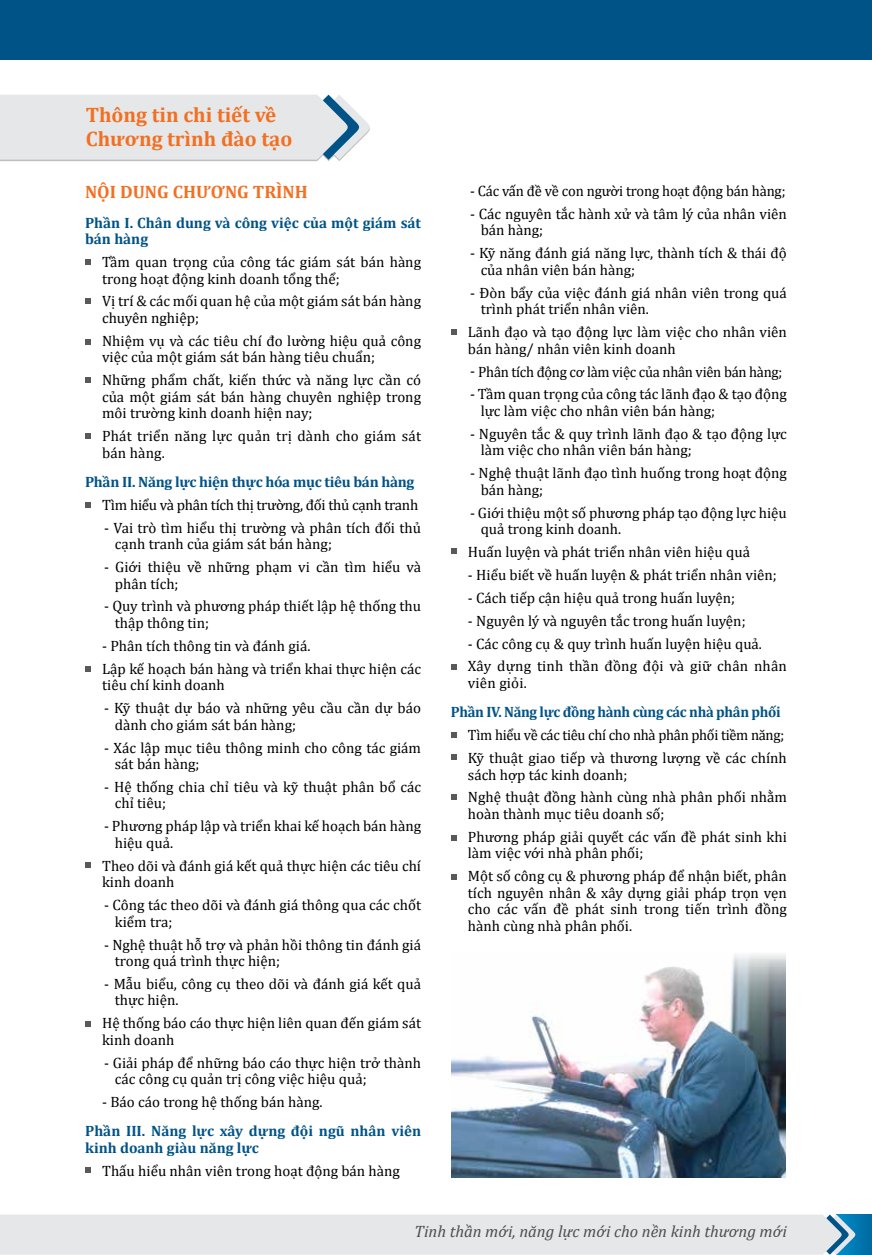
<style>
.page{position:relative;width:872px;height:1255px;background:#fff}
.page>*{position:absolute;margin:0;border:0;box-sizing:border-box;transform-origin:0 0}
.t1{font:700 21px/24px "Cambria";color:#f36f21}
.t2{font:700 18px "Cambria";color:#f36f21}
.t3{font:italic 16.5px "Cambria";color:#4d4d4f}
.t4{font:15px/16.5px "Cambria";color:#000}
.t5{font:15px/23px "Cambria";letter-spacing:-.02em;color:#000}
.t6{font:700 15px/16.5px "Cambria";color:#005387}
.t7{font:700 15px "Cambria";letter-spacing:-.025em;color:#005387}
.t8{font:700 15px "Cambria";letter-spacing:-.02em;color:#005387}
</style>
<div class="page">
<svg style="left:85px;top:298px;width:6px;height:6px"></svg>
<svg style="left:85px;top:339px;width:6px;height:5px"></svg>
<svg style="left:85px;top:260px;width:6px;height:5px"></svg>
<svg style="left:451px;top:329px;width:5px;height:5px"></svg>
<svg style="left:451px;top:549px;width:5px;height:5px"></svg>
<svg style="left:451px;top:732px;width:5px;height:5px"></svg>
<svg style="left:451px;top:664px;width:5px;height:5px"></svg>
<svg style="left:451px;top:835px;width:5px;height:5px"></svg>
<svg style="left:451px;top:794px;width:5px;height:5px"></svg>
<svg style="left:451px;top:754px;width:5px;height:6px"></svg>
<svg style="left:451px;top:874px;width:5px;height:5px"></svg>
<svg style="left:85px;top:378px;width:6px;height:5px"></svg>
<svg style="left:85px;top:433px;width:6px;height:5px"></svg>
<svg style="left:85px;top:502px;width:6px;height:5px"></svg>
<svg style="left:85px;top:666px;width:6px;height:5px"></svg>
<svg style="left:85px;top:862px;width:6px;height:6px"></svg>
<svg style="left:85px;top:1021px;width:6px;height:5px"></svg>
<svg style="left:85px;top:1167px;width:6px;height:5px"></svg>
<div style="left:1px;top:1px;width:871px;height:59px;background:#005387"></div>
<svg style="left:0;top:95px;width:370px;height:67px;background:#e0e3e5"></svg>
<div style="left:836px;top:1214px;width:36px;height:40px;background:#0071a9"></div>
<div style="left:0;top:1214px;width:856px;height:40px;background:#e6e7e8"></div>
<img style="left:452px;top:954px;width:333px;height:223px">
<h1 class="t1" style="left:86px;top:102px;width:208px">Thông tin chi tiết về<br>Chương trình đào tạo</h1>
<p class="t2" style="left:85px;top:179px;width:224px">NỘI DUNG CHƯƠNG TRÌNH</p>
<p class="t6" style="left:85px;top:214px;width:337px">Phần I. Chân dung và công việc của một giám sát bán hàng</p>
<p class="t4" style="left:102px;top:253px;width:320px">Tầm quan trọng của công tác giám sát bán hàng trong hoạt động kinh doanh tổng thể;</p>
<p class="t4" style="left:102px;top:293px;width:320px">Vị trí &amp; các mối quan hệ của một giám sát bán hàng chuyên nghiệp;</p>
<p class="t4" style="left:102px;top:332px;width:320px">Nhiệm vụ và các tiêu chí đo lường hiệu quả công việc của một giám sát bán hàng tiêu chuẩn;</p>
<p class="t4" style="left:102px;top:372px;width:320px;text-align:justify">Những phẩm chất, kiến thức và năng lực cần có của một giám sát bán hàng chuyên nghiệp trong môi trường kinh doanh hiện nay;</p>
<p class="t4" style="left:102px;top:427px;width:320px">Phát triển năng lực quản trị dành cho giám sát bán hàng.</p>
<p class="t8" style="left:85px;top:471px;width:331px">Phần II. Năng lực hiện thực hóa mục tiêu bán hàng</p>
<p class="t5" style="left:102px;top:493px;width:318px">Tìm hiểu và phân tích thị trường, đối thủ cạnh tranh</p>
<p class="t4" style="left:115px;top:519px;width:308px;text-indent:-11px">- Vai trò tìm hiểu thị trường và phân tích đối thủ cạnh tranh của giám sát bán hàng;</p>
<p class="t4" style="left:115px;top:558px;width:308px;text-indent:-11px">- Giới thiệu về những phạm vi cần tìm hiểu và phân tích;</p>
<p class="t4" style="left:115px;top:598px;width:308px;text-indent:-11px">- Quy trình và phương pháp thiết lập hệ thống thu thập thông tin;</p>
<p class="t4" style="left:102px;top:634px;width:320px;line-height:22.8px">- Phân tích thông tin và đánh giá.<br>Lập kế hoạch bán hàng và triển khai thực hiện các</p>
<p class="t4" style="left:102px;top:676px;width:124px">tiêu chí kinh doanh</p>
<p class="t4" style="left:115px;top:699px;width:308px;text-indent:-11px">- Kỹ thuật dự báo và những yêu cầu cần dự báo dành cho giám sát bán hàng;</p>
<p class="t4" style="left:115px;top:739px;width:308px;text-indent:-11px">- Xác lập mục tiêu thông minh cho công tác giám sát bán hàng;</p>
<p class="t4" style="left:115px;top:778px;width:308px;text-indent:-11px">- Hệ thống chia chỉ tiêu và kỹ thuật phân bổ các chỉ tiêu;</p>
<p class="t4" style="left:115px;top:817px;width:308px;text-indent:-11px">- Phương pháp lập và triển khai kế hoạch bán hàng hiệu quả.</p>
<p class="t4" style="left:102px;top:857px;width:320px">Theo dõi và đánh giá kết quả thực hiện các tiêu chí kinh doanh</p>
<p class="t4" style="left:115px;top:896px;width:308px;text-indent:-11px">- Công tác theo dõi và đánh giá thông qua các chốt kiểm tra;</p>
<p class="t4" style="left:115px;top:936px;width:308px;text-indent:-11px">- Nghệ thuật hỗ trợ và phản hồi thông tin đánh giá trong quá trình thực hiện;</p>
<p class="t4" style="left:115px;top:975px;width:308px;text-indent:-11px">- Mẫu biểu, công cụ theo dõi và đánh giá kết quả thực hiện.</p>
<p class="t4" style="left:102px;top:1014px;width:320px">Hệ thống báo cáo thực hiện liên quan đến giám sát kinh doanh</p>
<p class="t4" style="left:115px;top:1054px;width:308px;text-indent:-11px">- Giải pháp để những báo cáo thực hiện trở thành các công cụ quản trị công việc hiệu quả;</p>
<p class="t4" style="left:102px;top:1093px;width:222px">- Báo cáo trong hệ thống bán hàng.</p>
<p class="t6" style="left:85px;top:1122px;width:337px">Phần III. Năng lực xây dựng đội ngũ nhân viên kinh doanh giàu năng lực</p>
<p class="t4" style="left:102px;top:1162px;width:299px">Thấu hiểu nhân viên trong hoạt động bán hàng</p>
<p class="t4" style="left:470px;top:182px;width:317px">- Các vấn đề về con người trong hoạt động bán hàng;</p>
<p class="t4" style="left:480px;top:205px;width:308px;text-indent:-11px">- Các nguyên tắc hành xử và tâm lý của nhân viên bán hàng;</p>
<p class="t4" style="left:480px;top:245px;width:308px;text-indent:-11px">- Kỹ năng đánh giá năng lực, thành tích &amp; thái độ của nhân viên bán hàng;</p>
<p class="t4" style="left:480px;top:284px;width:308px;text-indent:-11px">- Đòn bẩy của việc đánh giá nhân viên trong quá trình phát triển nhân viên.</p>
<p class="t4" style="left:468px;top:323px;width:320px">Lãnh đạo và tạo động lực làm việc cho nhân viên bán hàng/ nhân viên kinh doanh</p>
<p class="t5" style="left:470px;top:360px;width:314px">- Phân tích động cơ làm việc của nhân viên bán hàng;</p>
<p class="t4" style="left:480px;top:386px;width:308px;text-indent:-11px">- Tầm quan trọng của công tác lãnh đạo &amp; tạo động lực làm việc cho nhân viên bán hàng;</p>
<p class="t4" style="left:480px;top:425px;width:308px;text-indent:-11px">- Nguyên tắc &amp; quy trình lãnh đạo &amp; tạo động lực làm việc cho nhân viên bán hàng;</p>
<p class="t4" style="left:480px;top:465px;width:308px;text-indent:-11px">- Nghệ thuật lãnh đạo tình huống trong hoạt động bán hàng;</p>
<p class="t4" style="left:480px;top:504px;width:308px;text-indent:-11px">- Giới thiệu một số phương pháp tạo động lực hiệu quả trong kinh doanh.</p>
<p class="t4" style="left:468px;top:543px;width:284px">Huấn luyện và phát triển nhân viên hiệu quả</p>
<p class="t4" style="left:468px;top:566px;width:310px">- Hiểu biết về huấn luyện &amp; phát triển nhân viên;</p>
<p class="t4" style="left:468px;top:589px;width:269px">- Cách tiếp cận hiệu quả trong huấn luyện;</p>
<p class="t4" style="left:468px;top:612px;width:279px">- Nguyên lý và nguyên tắc trong huấn luyện;</p>
<p class="t4" style="left:468px;top:632px;width:320px;line-height:22.8px">- Các công cụ &amp; quy trình huấn luyện hiệu quả.<br>Xây dựng tinh thần đồng đội và giữ chân nhân</p>
<p class="t4" style="left:468px;top:674px;width:60px">viên giỏi.</p>
<p class="t7" style="left:451px;top:701px;width:331px">Phần IV. Năng lực đồng hành cùng các nhà phân phối</p>
<p class="t5" style="left:468px;top:723px;width:320px">Tìm hiểu về các tiêu chí cho nhà phân phối tiềm năng;<br>Kỹ thuật giao tiếp và thương lượng về các chính</p>
<p class="t4" style="left:468px;top:763px;width:320px;line-height:22.8px">sách hợp tác kinh doanh;<br>Nghệ thuật đồng hành cùng nhà phân phối nhằm</p>
<p class="t4" style="left:468px;top:802px;width:320px;line-height:22.8px">hoàn thành mục tiêu doanh số;<br>Phương pháp giải quyết các vấn đề phát sinh khi</p>
<p class="t4" style="left:468px;top:841px;width:320px;line-height:22.8px">làm việc với nhà phân phối;<br>Một số công cụ &amp; phương pháp để nhận biết, phân</p>
<p class="t4" style="left:468px;top:884px;width:320px;text-align:justify">tích nguyên nhân &amp; xây dựng giải pháp trọn vẹn cho các vấn đề phát sinh trong tiến trình đồng hành cùng nhà phân phối.</p>
<p class="t3" style="left:414px;top:1219px;width:374px">Tinh thần mới, năng lực mới cho nền kinh thương mới</p>
</div>
